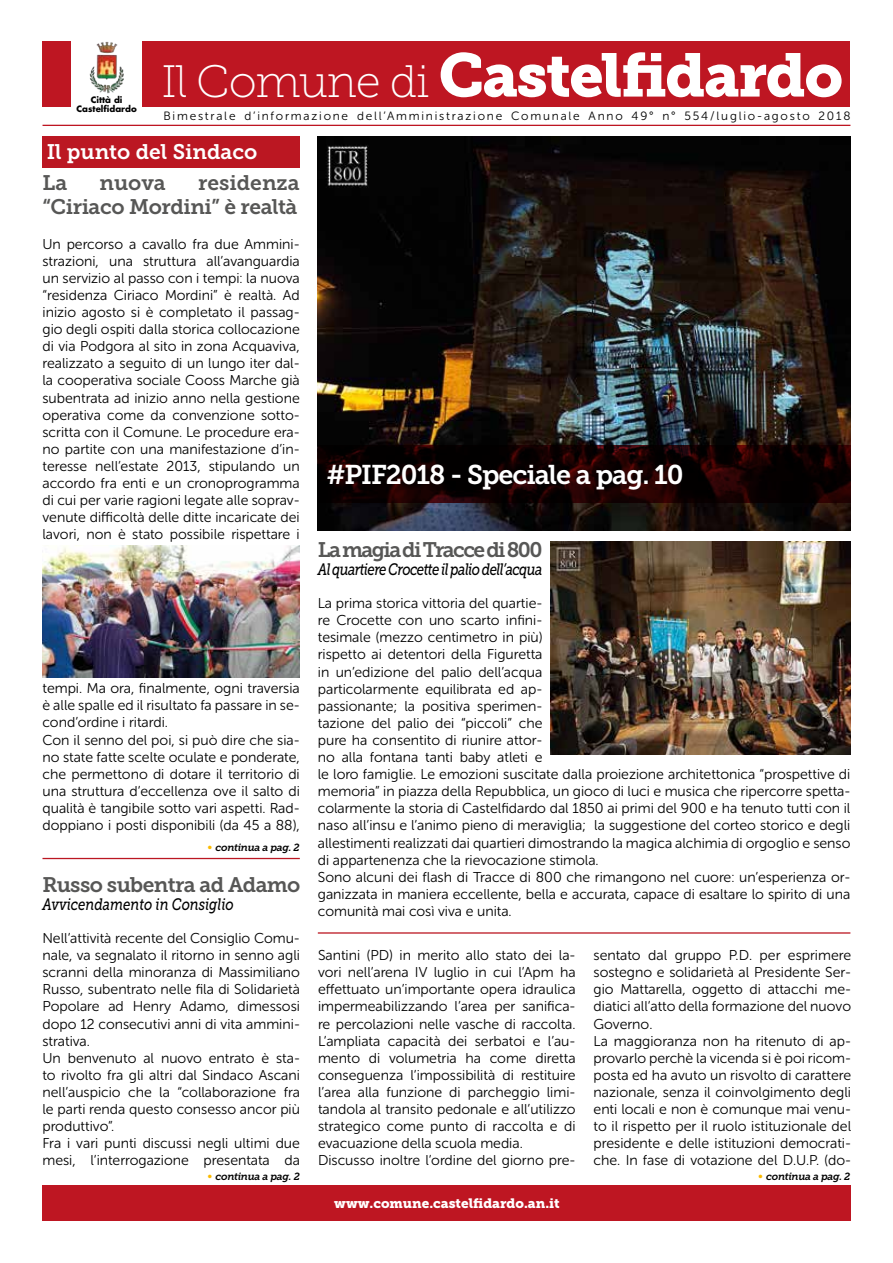
<style>
.page{position:relative;width:893px;height:1263px;background:#fff}
.page>*{position:absolute;margin:0;border:0;box-sizing:border-box;transform-origin:0 0}
.t1{font:60.9px "Museo Slab 900";letter-spacing:-.025em;color:#fff}
.t2{font:27px "Museo Slab 700";letter-spacing:-.04em;color:#fff}
.t3{font:21px/24.8px "Museo Slab 700";letter-spacing:-.03em;color:#575756;text-align:right}
.t4{font:21px "Museo Slab 700";letter-spacing:-.075em;color:#575756}
.t5{font:21px "Museo Slab 700";color:#fff}
.t6{font:italic 16.5px "Museo Slab 500";letter-spacing:-.04em;color:#000;scale:.8 1}
.t7{font:italic 16.5px "Museo Slab 500";color:#000;scale:.8 1}
.t8{font:14.25px/17.1px "Museo Sans Rounded 300";color:#000}
.t9{font:13.5px "Museo Slab 900";color:#fff}
.t10{font:12px "Museo Sans Rounded 300";letter-spacing:.15em;color:#000}
.t11{font:italic 10.35px "Museo Slab 700";letter-spacing:-.03em;color:#000}
.t12{font:700 8.55px/9.4px "Futura";color:#000;text-align:center}
.s1{font-family:"Museo Slab 100";font-size:45.3px}
.s2{font-family:"Museo Sans Rounded 300";font-style:normal;font-size:12.3px;color:#fbba00}
</style>
<div class="page">
<img style="left:318px;top:136px;width:532px;height:395px">
<div style="left:43px;top:41px;width:807px;height:66px;background:#be1622"></div>
<div style="left:43px;top:1185px;width:808px;height:35px;background:#be1622"></div>
<hr style="left:43px;top:125px;width:807px;height:1px;background:#be1622">
<svg style="left:318px;top:445px;width:532px;height:57px;background:#110101"></svg>
<div style="left:43px;top:136px;width:257px;height:31px;background:#bb1722"></div>
<div style="left:72px;top:28px;width:70px;height:88px;background:#fff"></div>
<img style="left:89px;top:41px;width:35px;height:53px">
<hr style="left:318px;top:932px;width:532px;height:2px;background:#bb1722">
<hr style="left:42px;top:858px;width:258px;height:1px;background:#bb1722">
<img style="left:551px;top:541px;width:299px;height:213px">
<img style="left:42px;top:546px;width:258px;height:131px">
<p class="t12" style="left:77px;top:95px;width:62px">Città di<br>Castelfidardo</p>
<h1 class="t1" style="left:161px;top:40px;width:683px"><span class="s1">Il Comune di</span> Castelfidardo</h1>
<p class="t10" style="left:163px;top:109px;width:688px">Bimestrale d’informazione dell’Amministrazione Comunale Anno 49° n° 554/luglio-agosto 2018</p>
<h3 class="t5" style="left:47px;top:140px;width:212px">Il punto del Sindaco</h3>
<h3 class="t3" style="left:42px;top:170px;width:259px">residenza<br>“Ciriaco Mordini” è realtà</h3>
<p class="t8" style="left:42px;top:235px;width:259px;text-align:justify">Un percorso a cavallo fra due Ammini&shy;strazioni, una struttura all’avanguardia un servizio al passo con i tempi: la nuova “residenza Ciriaco Mordini” è realtà. Ad inizio agosto si è completato il passag&shy;gio degli ospiti dalla storica collocazione di via Podgora al sito in zona Acquaviva, realizzato a seguito di un lungo iter dal&shy;la cooperativa sociale Cooss Marche già subentrata ad inizio anno nella gestione operativa come da convenzione sotto&shy;scritta con il Comune. Le procedure era&shy;no partite con una manifestazione d’in&shy;teresse nell’estate 2013, stipulando un accordo fra enti e un cronoprogramma di cui per varie ragioni legate alle soprav&shy;venute difficoltà delle ditte incaricate dei lavori, non è stato possibile rispettare i</p>
<h3 class="t3" style="left:42px;top:170px;width:26px">La</h3>
<h3 class="t3" style="left:100px;top:170px;width:68px">nuova</h3>
<p class="t8" style="left:42px;top:680px;width:259px">tempi. Ma ora, finalmente, ogni traversia è alle spalle ed il risultato fa passare in se&shy;cond’ordine i ritardi.<br>Con il senno del poi, si può dire che sia&shy;no state fatte scelte oculate e ponderate, che permettono di dotare il territorio di una struttura d’eccellenza ove il salto di qualità è tangibile sotto vari aspetti. Rad&shy;doppiano i posti disponibili (da 45 a 88),</p>
<p class="t11" style="left:208px;top:842px;width:94px"><span class="s2">•</span> continua a pag. 2</p>
<h3 class="t3" style="left:42px;top:872px;width:259px">Russo subentra ad Adamo</h3>
<p class="t7" style="left:42px;top:895px;width:241px">Avvicendamento in Consiglio</p>
<p class="t8" style="left:42px;top:930px;width:259px">Nell’attività recente del Consiglio Comu&shy;nale, va segnalato il ritorno in senno agli scranni della minoranza di Massimiliano Russo, subentrato nelle fila di Solidarietà Popolare ad Henry Adamo, dimessosi dopo 12 consecutivi anni di vita ammini&shy;strativa.<br>Un benvenuto al nuovo entrato è sta&shy;to rivolto fra gli altri dal Sindaco Ascani nell’auspicio che la “collaborazione fra le parti renda questo consesso ancor più produttivo”.<br>Fra i vari punti discussi negli ultimi due mesi, l’interrogazione presentata da</p>
<h2 class="t2" style="left:326px;top:459px;width:359px">#PIF2018 - Speciale a pag. 10</h2>
<h3 class="t4" style="left:318px;top:538px;width:226px">La magia di Tracce di 800</h3>
<p class="t6" style="left:318px;top:561px;width:282px">Al quartiere Crocette il palio dell’acqua</p>
<p class="t8" style="left:318px;top:595px;width:534px">La prima storica vittoria del quartie-<br>re Crocette con uno scarto infini-<br>tesimale (mezzo centimetro in più)<br>rispetto ai detentori della Figuretta<br>in un’edizione del palio dell’acqua<br>particolarmente equilibrata ed ap-<br>passionante; la positiva sperimen-<br>tazione del palio dei “piccoli” che<br>pure ha consentito di riunire attor-<br>no alla fontana tanti baby atleti e<br>le loro famiglie. Le emozioni suscitate dalla proiezione architettonica “prospettive di memoria” in piazza della Repubblica, un gioco di luci e musica che ripercorre spetta&shy;colarmente la storia di Castelfidardo dal 1850 ai primi del 900 e ha tenuto tutti con il naso all’insu e l’animo pieno di meraviglia; la suggestione del corteo storico e degli allestimenti realizzati dai quartieri dimostrando la magica alchimia di orgoglio e senso di appartenenza che la rievocazione stimola.<br>Sono alcuni dei flash di Tracce di 800 che rimangono nel cuore: un’esperienza or&shy;ganizzata in maniera eccellente, bella e accurata, capace di esaltare lo spirito di una comunità mai così viva e unita.</p>
<p class="t8" style="left:318px;top:947px;width:259px">Santini (PD) in merito allo stato dei la&shy;vori nell’arena IV luglio in cui l’Apm ha effettuato un’importante opera idraulica impermeabilizzando l’area per sanifica&shy;re percolazioni nelle vasche di raccolta.<br>L’ampliata capacità dei serbatoi e l’au&shy;mento di volumetria ha come diretta conseguenza l’impossibilità di restituire l’area alla funzione di parcheggio limi&shy;tandola al transito pedonale e all’utilizzo strategico come punto di raccolta e di evacuazione della scuola media.<br>Discusso inoltre l’ordine del giorno pre-</p>
<p class="t8" style="left:594px;top:947px;width:259px">sentato dal gruppo P.D. per esprimere sostegno e solidarietà al Presidente Ser&shy;gio Mattarella, oggetto di attacchi me&shy;diatici all’atto della formazione del nuovo Governo.<br>La maggioranza non ha ritenuto di ap&shy;provarlo perchè la vicenda si è poi ricom&shy;posta ed ha avuto un risvolto di carattere nazionale, senza il coinvolgimento degli enti locali e non è comunque mai venu&shy;to il rispetto per il ruolo istituzionale del presidente e delle istituzioni democrati&shy;che. In fase di votazione del D.U.P. (do-</p>
<p class="t11" style="left:208px;top:1171px;width:94px"><span class="s2">•</span> continua a pag. 2</p>
<p class="t11" style="left:758px;top:1171px;width:94px"><span class="s2">•</span> continua a pag. 2</p>
<p class="t9" style="left:334px;top:1195px;width:227px">www.comune.castelfidardo.an.it</p>
</div>
